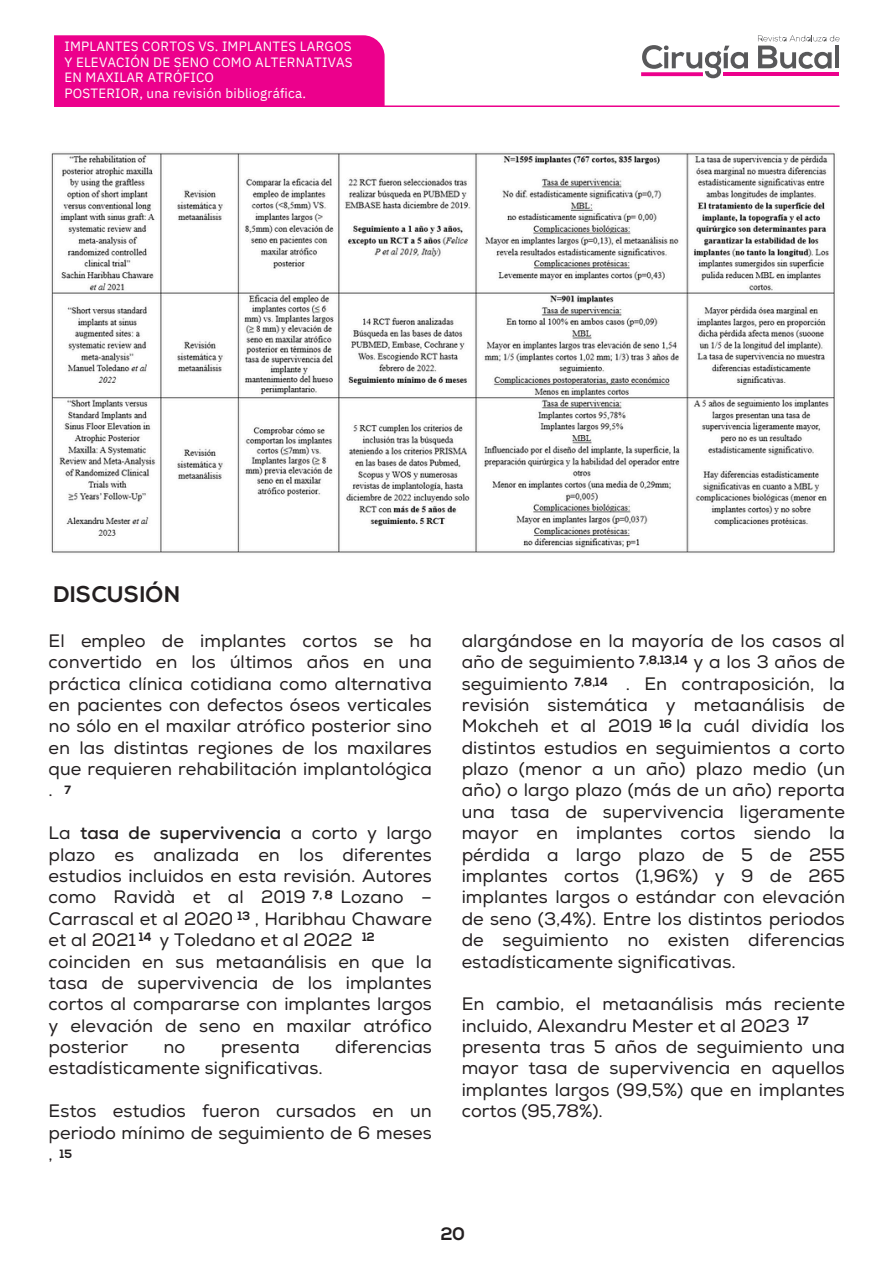
<style>
.page{position:relative;width:894px;height:1264px;background:#fff}
.page>*{position:absolute;margin:0;border:0;box-sizing:border-box;transform-origin:0 0}
.t1{font:700 22.5px "Nexa";letter-spacing:.025em;color:#231f20}
.t2{font:18px/21.3px "Nexa";color:#231f20;text-align:justify}
.t3{font:700 18px "Nexa";color:#231f20}
.t4{font:13.35px/15.6px "IBM Plex Sans";letter-spacing:.015em;color:#fff}
.t5{font:700 12px "Nexa";letter-spacing:-.005em;color:#231f20}
.s1{font-weight:700}
</style>
<div class="page">
<img style="left:51px;top:152px;width:784px;height:401px">
<svg style="left:642px;top:45px;width:105px;height:33px"></svg>
<svg style="left:758px;top:35px;width:81px;height:34px"></svg>
<svg style="left:641px;top:72px;width:61px;height:4px"></svg>
<hr style="left:723px;top:72px;width:115px;height:4px;background:#ec008c">
<div style="left:54px;top:35px;width:330px;height:70px;background:#ec008c"></div>
<hr style="left:54px;top:105px;width:785px;height:2px;background:#ec008c">
<p class="t4" style="left:64px;top:38px;width:290px">IMPLANTES CORTOS VS. IMPLANTES LARGOS Y ELEVACIÓN DE SENO COMO ALTERNATIVAS EN MAXILAR ATRÓFICO<br>POSTERIOR, una revisión bibliográfica.</p>
<p class="t1" style="left:54px;top:585px;width:128px">DISCUSIÓN</p>
<h1 class="t2" style="left:49px;top:630px;width:384px">El empleo de implantes cortos se ha convertido en los últimos años en una práctica clínica cotidiana como alternativa en pacientes con defectos óseos verticales no sólo en el maxilar atrófico posterior sino en las distintas regiones de los maxilares que requieren rehabilitación implantológica .</h1>
<h2 class="t2" style="left:49px;top:823px;width:384px">La <span class="s1">tasa de supervivencia</span> a corto y largo plazo es analizada en los diferentes estudios incluidos en esta revisión. Autores como Ravidà et al 2019</h2>
<p class="t5" style="left:64px;top:785px;width:8px">7</p>
<p class="t5" style="left:312px;top:889px;width:22px">7,8</p>
<h2 class="t2" style="left:49px;top:887px;width:384px;text-indent:292px">Lozano – Carrascal et al 2020 , Haribhau Chaware et al 2021</h2>
<p class="t5" style="left:238px;top:911px;width:14px">13</p>
<p class="t5" style="left:139px;top:932px;width:14px">14</p>
<h2 class="t5" style="left:362px;top:932px;width:14px">12</h2>
<h2 class="t2" style="left:49px;top:929px;width:384px;text-align:left;text-indent:111px">y Toledano et al 2022 coinciden en sus metaanálisis en que la tasa de supervivencia de los implantes cortos al compararse con implantes largos y elevación de seno en maxilar atrófico posterior</h2>
<h2 class="t2" style="left:164px;top:1036px;width:23px">no</h2>
<h2 class="t2" style="left:221px;top:1036px;width:81px">presenta</h2>
<h2 class="t2" style="left:335px;top:1036px;width:98px">diferencias</h2>
<h2 class="t2" style="left:49px;top:1058px;width:275px">estadísticamente significativas.</h2>
<h2 class="t2" style="left:49px;top:1100px;width:384px">Estos estudios fueron cursados en un periodo mínimo de seguimiento de 6 meses ,</h2>
<h2 class="t5" style="left:60px;top:1148px;width:13px">15</h2>
<h2 class="t2" style="left:461px;top:630px;width:384px">alargándose en la mayoría de los casos al año de seguimiento</h2>
<p class="t5" style="left:639px;top:654px;width:50px">7,8,13,14</p>
<h2 class="t2" style="left:693px;top:652px;width:153px">y a los 3 años de</h2>
<h2 class="t2" style="left:461px;top:673px;width:384px;text-indent:164px">. En contraposición, la revisión sistemática y metaanálisis de Mokcheh et al 2019</h2>
<h2 class="t2" style="left:461px;top:673px;width:108px">seguimiento</h2>
<p class="t5" style="left:574px;top:676px;width:35px">7,8,14</p>
<h2 class="t2" style="left:461px;top:716px;width:384px;text-indent:214px">la cuál dividía los distintos estudios en seguimientos a corto plazo (menor a un año) plazo medio (un año) o largo plazo (más de un año) reporta una tasa de supervivencia ligeramente mayor en implantes cortos siendo la pérdida a largo plazo de 5 de 255 implantes cortos (1,96%) y 9 de 265 implantes largos o estándar con elevación de seno (3,4%). Entre los distintos periodos de seguimiento no existen diferencias estadísticamente significativas.</h2>
<p class="t2" style="left:461px;top:994px;width:384px;text-align:left">En cambio, el metaanálisis más reciente incluido, Alexandru Mester et al 2023 presenta tras 5 años de seguimiento una mayor tasa de supervivencia en aquellos implantes largos (99,5%) que en implantes cortos (95,78%).</p>
<p class="t5" style="left:659px;top:719px;width:14px">16</p>
<p class="t5" style="left:797px;top:1015px;width:13px">17</p>
<h3 class="t3" style="left:440px;top:1226px;width:26px">20</h3>
</div>
